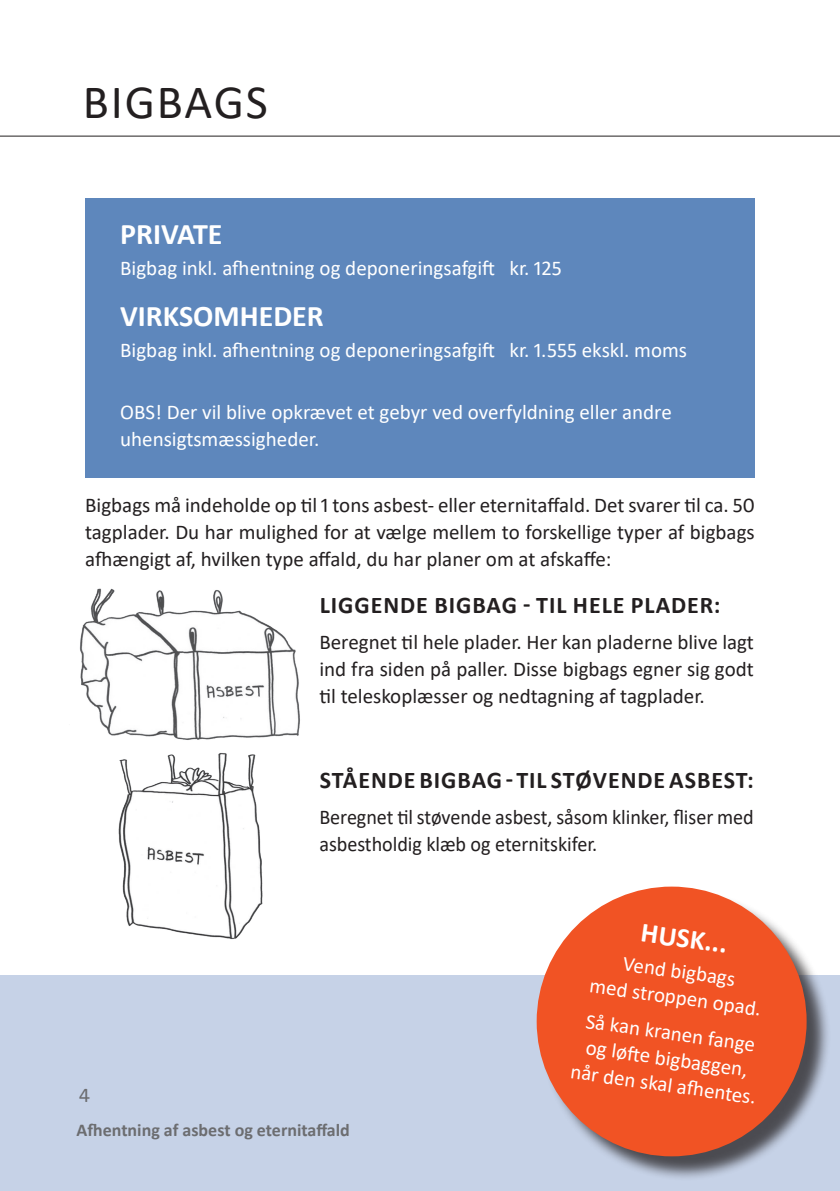
<style>
.page{position:relative;width:840px;height:1191px;background:#fff}
.page>*{position:absolute;margin:0;border:0;box-sizing:border-box;transform-origin:0 0}
.Overskrift_1{font:48px "Calibri";letter-spacing:.04em;color:#231f20}
.AV_Tekst{font:700 30px "Calibri";color:#fff}
.AV_Tekst-2{font:700 28px "Calibri";color:#fff}
.AV_Tekst-3{font:700 24px "Calibri";letter-spacing:.04em;color:#231f20}
.AV_Tekst-4{font:21px/27px "Calibri";letter-spacing:-.005em;color:#231f20;text-align:justify}
.AV_Tekst-5{font:21px/26px "Calibri";color:#fff;text-align:center}
.AV_Tekst-6{font:21px/27px "Calibri";letter-spacing:-.005em;color:#231f20;scale:.96 1}
.t1{font:21px "Calibri";color:#6c6d70}
.t2{font:700 18px "Calibri";color:#6c6d70}
</style>
<div class="page">
<div style="left:0;top:975px;width:839px;height:216px;background:#c6d2e7"></div>
<svg style="left:0;top:135px;width:839px;height:2px;background:#908e8e"></svg>
<div style="left:85px;top:198px;width:669px;height:279px;background:#5e87bc"></div>
<img style="left:118px;top:753px;width:145px;height:186px">
<img style="left:80px;top:588px;width:220px;height:152px">
<div style="left:539px;top:889px;width:292px;height:292px;background:#231f20;opacity:.75"></div>
<div style="left:536px;top:886px;width:270px;height:270px;background:#f15324;border-radius:50%"></div>
<p class="Overskrift_1" style="left:83px;top:69px;width:187px">BIGBAGS</p>
<p class="AV_Tekst" style="left:120px;top:213px;width:104px">PRIVATE</p>
<p class="AV_Tekst-5" style="left:120px;top:254px;width:443px">Bigbag inkl. afhentning og deponeringsafgift kr. 125</p>
<p class="AV_Tekst" style="left:120px;top:295px;width:205px">VIRKSOMHEDER</p>
<p class="AV_Tekst-5" style="left:120px;top:336px;width:568px">Bigbag inkl. afhentning og deponeringsafgift kr. 1.555 ekskl. moms</p>
<p class="AV_Tekst-5" style="left:120px;top:398px;width:553px;line-height:27px;text-align:left">OBS! Der vil blive opkrævet et gebyr ved overfyldning eller andre uhensigtsmæssigheder.</p>
<p class="AV_Tekst-4" style="left:85px;top:491px;width:670px">Bigbags må indeholde op til 1 tons asbest- eller eternitaffald. Det svarer til ca. 50 tagplader. Du har mulighed for at vælge mellem to forskellige typer af bigbags afhængigt af, hvilken type affald, du har planer om at afskaffe:</p>
<p class="AV_Tekst-3" style="left:320px;top:588px;width:402px">LIGGENDE BIGBAG - TIL HELE PLADER:</p>
<p class="AV_Tekst-4" style="left:319px;top:628px;width:436px">Beregnet til hele plader. Her kan pladerne blive lagt ind fra siden på paller. Disse bigbags egner sig godt til teleskoplæsser og nedtagning af tagplader.</p>
<p class="t1" style="left:79px;top:1080px;width:12px">4</p>
<p class="AV_Tekst-3" style="left:320px;top:763px;width:435px">STÅENDE BIGBAG - TIL STØVENDE ASBEST:</p>
<p class="AV_Tekst-6" style="left:319px;top:803px;width:454px">Beregnet til støvende asbest, såsom klinker, fliser med asbestholdig klæb og eternitskifer.</p>
<p class="AV_Tekst-2" style="left:643px;top:912px;width:88px;rotate:8deg">HUSK...</p>
<p class="AV_Tekst-5" style="left:595px;top:945px;width:174px;rotate:8deg">Vend bigbags<br>med stroppen opad.</p>
<p class="AV_Tekst-5" style="left:579px;top:1006px;width:188px;rotate:8deg">Så kan kranen fange og løft e bigbaggen, når den skal afh entes.</p>
<p class="t2" style="left:77px;top:1117px;width:275px">Afhentning af asbest og eternitaffald</p>
</div>
